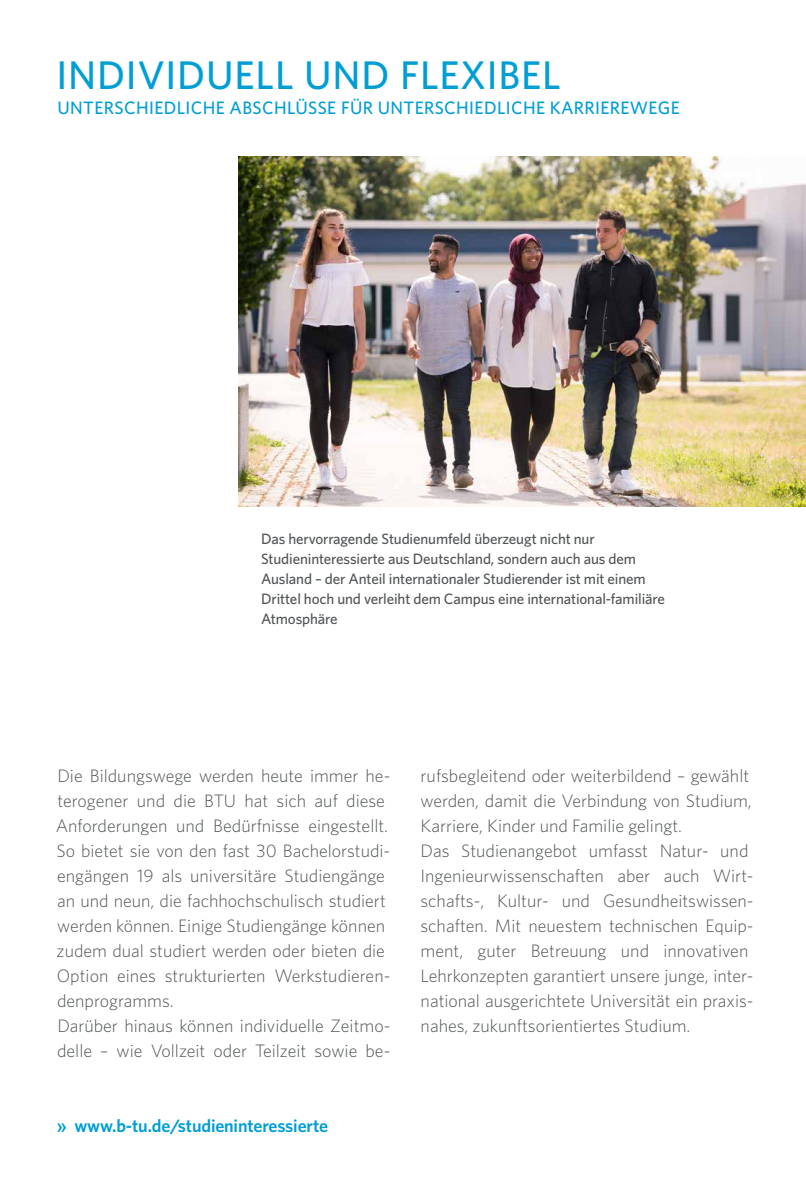
<style>
.page{position:relative;width:806px;height:1191px;background:#fff}
.page>*{position:absolute;margin:0;border:0;box-sizing:border-box;transform-origin:0 0}
.t1{font:500 40px "Whitney";letter-spacing:.02em;color:#009ed4}
.t2{font:300 18px/25px "Whitney";color:#505456}
.t3{font:500 18px "Whitney";letter-spacing:.02em;color:#009ed4}
.t4{font:600 18px "Whitney";letter-spacing:-.01em;color:#009ed4}
.t5{font:500 15px/20px "Whitney";letter-spacing:-.01em;color:#505456}
</style>
<div class="page">
<img style="left:238px;top:157px;width:567px;height:350px">
<h1 class="t1" style="left:56px;top:48px;width:505px">INDIVIDUELL UND FLEXIBEL</h1>
<p class="t3" style="left:57px;top:96px;width:623px">UNTERSCHIEDLICHE ABSCHLÜSSE FÜR UNTERSCHIEDLICHE KARRIEREWEGE</p>
<p class="t5" style="left:261px;top:528px;width:405px">Das hervorragende Studienumfeld überzeugt nicht nur Studieninteressierte aus Deutschland, sondern auch aus dem Ausland – der Anteil internationaler Studierender ist mit einem Drittel hoch und verleiht dem Campus eine international-familiäre Atmosphäre</p>
<p class="t2" style="left:56px;top:762px;width:336px">Die Bildungswege werden heute immer he&shy;terogener und die BTU hat sich auf diese Anforderungen und Bedürfnisse eingestellt.<br>So bietet sie von den fast 30 Bachelorstudi&shy;engängen 19 als universitäre Studiengänge an und neun, die fachhochschulisch studiert werden können. Einige Studiengänge können zudem dual studiert werden oder bieten die Option eines strukturierten Werkstudieren&shy;denprogramms.<br>Darüber hinaus können individuelle Zeitmo&shy;delle – wie Vollzeit oder Teilzeit sowie be-</p>
<p class="t2" style="left:420px;top:762px;width:334px">rufsbegleitend oder weiterbildend – gewählt werden, damit die Verbindung von Studium, Karriere, Kinder und Familie gelingt.<br>Das Studienangebot umfasst Natur- und Ingenieurwissenschaften aber auch Wirt&shy;schafts-, Kultur- und Gesundheitswissen&shy;schaften. Mit neuestem technischen Equip&shy;ment, guter Betreuung und innovativen Lehrkonzepten garantiert unsere junge, inter&shy;national ausgerichtete Universität ein praxis&shy;nahes, zukunftsorientiertes Studium.</p>
<p class="t4" style="left:57px;top:1113px;width:273px">» www.b-tu.de/studieninteressierte</p>
</div>
